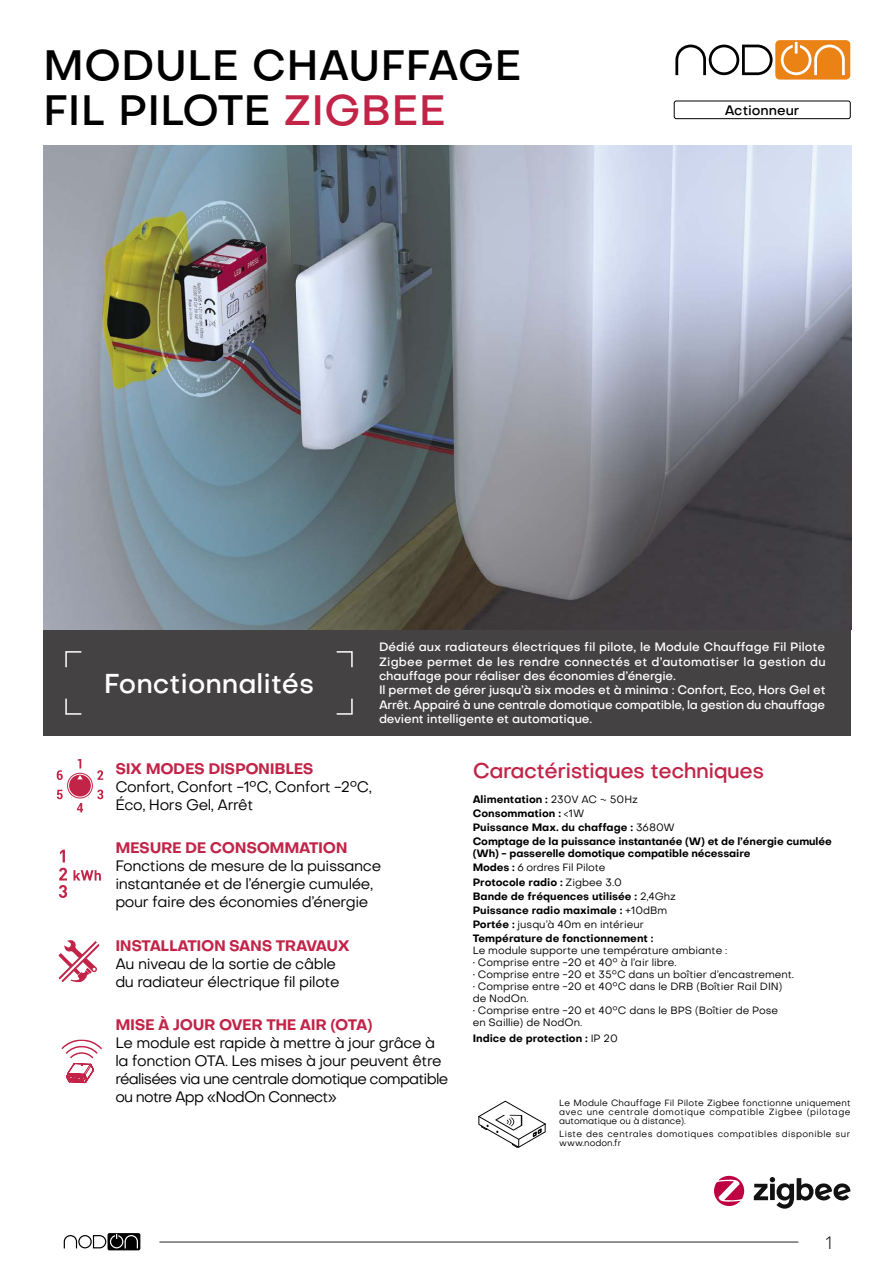
<style>
.page{position:relative;width:893px;height:1263px;background:#fff}
.page>*{position:absolute;margin:0;border:0;box-sizing:border-box;transform-origin:0 0}
.t1{font:500 42px/45px "Objectivity";color:#000}
.t2{font:500 27px "Objectivity";color:#fff}
.t3{font:500 21px "Objectivity";letter-spacing:-.025em;color:#c22448}
.t4{font:300 18px "Objectivity";color:#262524}
.t5{font:15px/18px "Objectivity";letter-spacing:-.025em;color:#000}
.t6{font:15px/18px "Objectivity";letter-spacing:-.05em;color:#000}
.t7{font:700 15px "Objectivity";letter-spacing:-.025em;color:#c22448}
.t8{font:500 13.5px "Objectivity";color:#000}
.t9{font:500 12px/14.4px "Objectivity";letter-spacing:-.01em;color:#fff}
.t10{font:700 10.5px/14.1px "Objectivity";color:#000}
.t11{font:10.5px/12px "Objectivity";color:#000}
.t12{font:9px/9px "Objectivity";letter-spacing:.04em;color:#000;text-align:justify}
.s1{color:#c22448}
.s2{font-weight:400}
</style>
<div class="page">
<div style="left:43px;top:630px;width:808px;height:105px;background:#444242"></div>
<hr style="left:159px;top:1242px;width:639px;height:1px;background:#262524">
<svg style="left:64px;top:1233px;width:76px;height:18px"></svg>
<img style="left:43px;top:145px;width:808px;height:485px">
<div style="left:674px;top:101px;width:176px;height:18px;border:1px solid #000;border-radius:2px"></div>
<svg style="left:58px;top:940px;width:42px;height:42px"></svg>
<svg style="left:74px;top:870px;width:27px;height:10px"></svg>
<svg style="left:60px;top:850px;width:5px;height:12px"></svg>
<svg style="left:59px;top:868px;width:8px;height:30px"></svg>
<svg style="left:78px;top:759px;width:3px;height:9px"></svg>
<svg style="left:77px;top:803px;width:6px;height:9px"></svg>
<svg style="left:97px;top:770px;width:6px;height:10px"></svg>
<svg style="left:57px;top:770px;width:6px;height:10px"></svg>
<svg style="left:97px;top:789px;width:6px;height:10px"></svg>
<svg style="left:57px;top:790px;width:6px;height:9px"></svg>
<svg style="left:67px;top:773px;width:26px;height:25px"></svg>
<div style="left:68px;top:774px;width:24px;height:23px;border:1px solid #fff;border-radius:50%"></div>
<svg style="left:77px;top:775px;width:6px;height:4px"></svg>
<svg style="left:61px;top:1039px;width:41px;height:44px"></svg>
<svg style="left:65px;top:651px;width:17px;height:17px"></svg>
<svg style="left:336px;top:698px;width:17px;height:17px"></svg>
<svg style="left:336px;top:651px;width:17px;height:17px"></svg>
<svg style="left:65px;top:698px;width:17px;height:17px"></svg>
<svg style="left:714px;top:1176px;width:30px;height:30px"></svg>
<svg style="left:754px;top:1177px;width:96px;height:32px"></svg>
<svg style="left:478px;top:1100px;width:68px;height:48px"></svg>
<svg style="left:675px;top:40px;width:175px;height:40px"></svg>
<h1 class="t1" style="left:43px;top:44px;width:480px">MODULE CHAUFFAGE<br>FIL PILOTE <span class="s1">ZIGBEE</span></h1>
<p class="t8" style="left:725px;top:102px;width:76px">Actionneur</p>
<h2 class="t2" style="left:104px;top:668px;width:212px">Fonctionnalités</h2>
<p class="t9" style="left:379px;top:640px;width:448px">Dédié aux radiateurs électriques fil pilote, le Module Chauffage Fil Pilote Zigbee permet de les rendre connectés et d’automatiser la gestion du chauffage pour réaliser des économies d’énergie.<br>Il permet de gérer jusqu’à six modes et à minima : Confort, Eco, Hors Gel et Arrêt. Appairé à une centrale domotique compatible, la gestion du chauffage devient intelligente et automatique.</p>
<h3 class="t7" style="left:115px;top:760px;width:200px">SIX MODES DISPONIBLES</h3>
<h3 class="t5" style="left:115px;top:778px;width:258px">Confort, Confort -1°C, Confort -2°C,<br>Éco, Hors Gel, Arrêt</h3>
<h3 class="t7" style="left:115px;top:839px;width:234px">MESURE DE CONSOMMATION</h3>
<h3 class="t5" style="left:115px;top:857px;width:267px">Fonctions de mesure de la puissance instantanée et de l’énergie cumulée, pour faire des économies d’énergie</h3>
<h3 class="t7" style="left:115px;top:937px;width:236px">INSTALLATION SANS TRAVAUX</h3>
<h3 class="t5" style="left:115px;top:955px;width:226px">Au niveau de la sortie de câble du radiateur électrique fil pilote</h3>
<h3 class="t7" style="left:115px;top:1016px;width:259px">MISE À JOUR OVER THE AIR (OTA)</h3>
<h3 class="t6" style="left:115px;top:1034px;width:334px">Le module est rapide à mettre à jour grâce à la fonction OTA. Les mises à jour peuvent être réalisées via une centrale domotique compatible ou notre App «NodOn Connect»</h3>
<h3 class="t3" style="left:473px;top:759px;width:293px">Caractéristiques techniques</h3>
<p class="t10" style="left:473px;top:792px;width:361px">Alimentation : <span class="s2">230V AC ~ 50Hz<br></span>Consommation : <span class="s2">&lt;1W<br></span>Puissance Max. du chaffage : <span class="s2">3680W<br></span>Comptage de la puissance instantanée (W) et de l’énergie cumulée</p>
<p class="t10" style="left:473px;top:847px;width:279px">(Wh) - passerelle domotique compatible nécessaire Modes : <span class="s2">6 ordres Fil Pilote<br></span>Protocole radio : <span class="s2">Zigbee 3.0<br></span>Bande de fréquences utilisée : <span class="s2">2,4Ghz<br></span>Puissance radio maximale : <span class="s2">+10dBm<br></span>Portée : <span class="s2">jusqu’à 40m en intérieur<br></span>Température de fonctionnement :</p>
<p class="t11" style="left:473px;top:944px;width:256px">Le module supporte une température ambiante :</p>
<p class="t11" style="left:473px;top:956px;width:205px">• Comprise entre -20 et 40° à l’air libre.</p>
<p class="t11" style="left:473px;top:968px;width:323px">• Comprise entre -20 et 35°C dans un boîtier d’encastrement.</p>
<p class="t11" style="left:473px;top:980px;width:311px">• Comprise entre -20 et 40°C dans le DRB (Boîtier Rail DIN) de NodOn.</p>
<p class="t11" style="left:473px;top:1004px;width:307px">• Comprise entre -20 et 40°C dans le BPS (Boîtier de Pose en Saillie) de NodOn.</p>
<p class="t10" style="left:473px;top:1032px;width:147px">Indice de protection : <span class="s2">IP 20</span></p>
<p class="t12" style="left:559px;top:1098px;width:293px">Le Module Chauffage Fil Pilote Zigbee fonctionne uniquement avec une centrale domotique compatible Zigbee (pilotage automatique ou à distance).</p>
<p class="t12" style="left:559px;top:1129px;width:293px">Liste des centrales domotiques compatibles disponible sur www.nodon.fr</p>
<h3 class="t4" style="left:826px;top:1232px;width:8px">1</h3>
</div>
